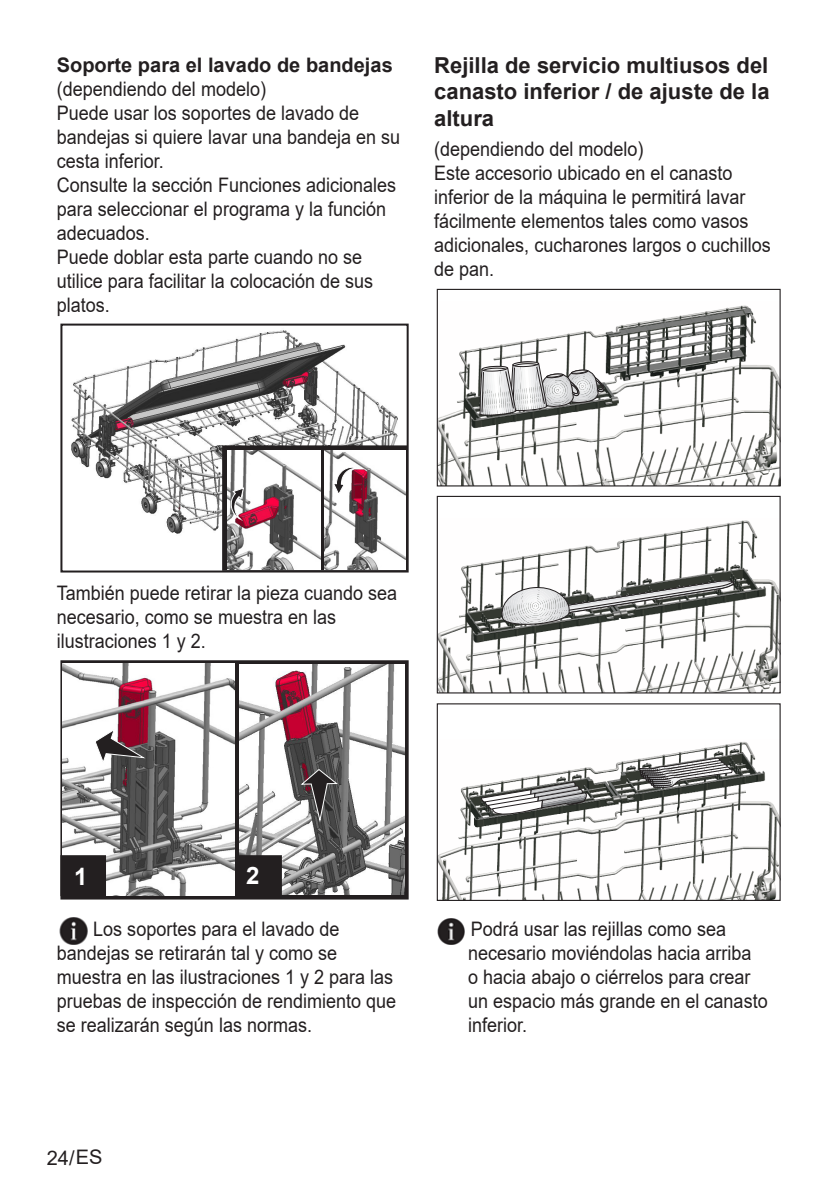
<style>
.page{position:relative;width:840px;height:1191px;background:#fff}
.page>*{position:absolute;margin:0;border:0;box-sizing:border-box;transform-origin:0 0}
.t1{font:700 24px "Arial";color:#fff}
.Baslik{font:700 22px/26.4px "Arial";color:#231f20;text-align:justify}
.Yazi_alanlari{font:20px/24px "Arial";color:#231f20;scale:.9 1}
.Girintili_Yazi{font:20px/24px "Arial";color:#231f20;scale:.9 1}
.Alt_Baslik{font:700 20px "Arial";color:#231f20}
.Yazi_alanlari-2{font:20px "Arial";color:#231f20}
</style>
<div class="page">
<img style="left:71px;top:323px;width:338px;height:230px">
<div style="left:60px;top:323px;width:348px;height:249px;border:2px solid #231f20"></div>
<div style="left:223px;top:446px;width:183px;height:124px;background:#231f20"></div>
<div style="left:222px;top:445px;width:185px;height:126px;border:2px solid #231f20"></div>
<img style="left:324px;top:450px;width:81px;height:119px">
<img style="left:227px;top:450px;width:93px;height:119px">
<svg style="left:231px;top:487px;width:13px;height:34px"></svg>
<svg style="left:332px;top:467px;width:29px;height:28px"></svg>
<svg style="left:63px;top:663px;width:342px;height:233px;fill:#231f20"></svg>
<div style="left:60px;top:660px;width:348px;height:239px;border:2px solid #231f20"></div>
<img style="left:63px;top:664px;width:171px;height:231px">
<img style="left:239px;top:664px;width:165px;height:230px">
<svg style="left:94px;top:727px;width:54px;height:38px"></svg>
<svg style="left:299px;top:768px;width:40px;height:57px;background:#605c5d"></svg>
<div style="left:61px;top:856px;width:44px;height:39px;background:#231f20"></div>
<div style="left:60px;top:855px;width:46px;height:41px;border:2px solid #231f20"></div>
<div style="left:237px;top:856px;width:44px;height:39px;background:#231f20"></div>
<div style="left:236px;top:855px;width:46px;height:41px;border:2px solid #231f20"></div>
<img style="left:59px;top:917px;width:29px;height:27px">
<img style="left:438px;top:305px;width:340px;height:179px">
<svg style="left:479px;top:361px;width:126px;height:55px"></svg>
<div style="left:481px;top:366px;width:26px;height:5px;border:1px solid #231f20;border-radius:50%"></div>
<div style="left:436px;top:289px;width:344px;height:197px;border:1px solid #231f20"></div>
<img style="left:438px;top:520px;width:340px;height:171px">
<svg style="left:500px;top:580px;width:233px;height:46px"></svg>
<div style="left:436px;top:496px;width:344px;height:197px;border:1px solid #231f20"></div>
<img style="left:438px;top:742px;width:340px;height:157px">
<svg style="left:480px;top:781px;width:107px;height:39px"></svg>
<svg style="left:638px;top:757px;width:94px;height:31px"></svg>
<div style="left:436px;top:703px;width:344px;height:198px;border:1px solid #231f20"></div>
<img style="left:437px;top:918px;width:28px;height:27px">
<p class="Alt_Baslik" style="left:57px;top:50px;width:337px">Soporte para el lavado de bandejas</p>
<p class="Yazi_alanlari" style="left:57px;top:76px;width:234px">(dependiendo del modelo)</p>
<p class="Yazi_alanlari" style="left:57px;top:100px;width:383px">Puede usar los soportes de lavado de bandejas si quiere lavar una bandeja en su cesta inferior.</p>
<p class="Yazi_alanlari" style="left:57px;top:172px;width:378px">Consulte la sección Funciones adicionales para seleccionar el programa y la función adecuados.</p>
<p class="Yazi_alanlari" style="left:57px;top:244px;width:353px">Puede doblar esta parte cuando no se utilice para facilitar la colocación de sus platos.</p>
<p class="Baslik" style="left:434px;top:52px;width:337px">Rejilla de servicio multiusos del canasto inferior / de ajuste de la altura</p>
<p class="Yazi_alanlari" style="left:434px;top:136px;width:234px">(dependiendo del modelo)</p>
<p class="Yazi_alanlari" style="left:434px;top:160px;width:375px">Este accesorio ubicado en el canasto inferior de la máquina le permitirá lavar fácilmente elementos tales como vasos adicionales, cucharones largos o cuchillos de pan.</p>
<p class="Yazi_alanlari" style="left:57px;top:580px;width:379px">También puede retirar la pieza cuando sea necesario, como se muestra en las ilustraciones 1 y 2.</p>
<p class="t1" style="left:74px;top:859px;width:15px">1</p>
<p class="t1" style="left:246px;top:858px;width:15px">2</p>
<p class="Yazi_alanlari" style="left:57px;top:916px;width:378px;text-indent:36px">Los soportes para el lavado de bandejas se retirarán tal y como se muestra en las ilustraciones 1 y 2 para las pruebas de inspección de rendimiento que se realizarán según las normas.</p>
<p class="Yazi_alanlari-2" style="left:47px;top:1143px;width:57px">24/ES</p>
<p class="Girintili_Yazi" style="left:468px;top:917px;width:334px">Podrá usar las rejillas como sea necesario moviéndolas hacia arriba<br>o hacia abajo o ciérrelos para crear un espacio más grande en el canasto inferior.</p>
</div>
